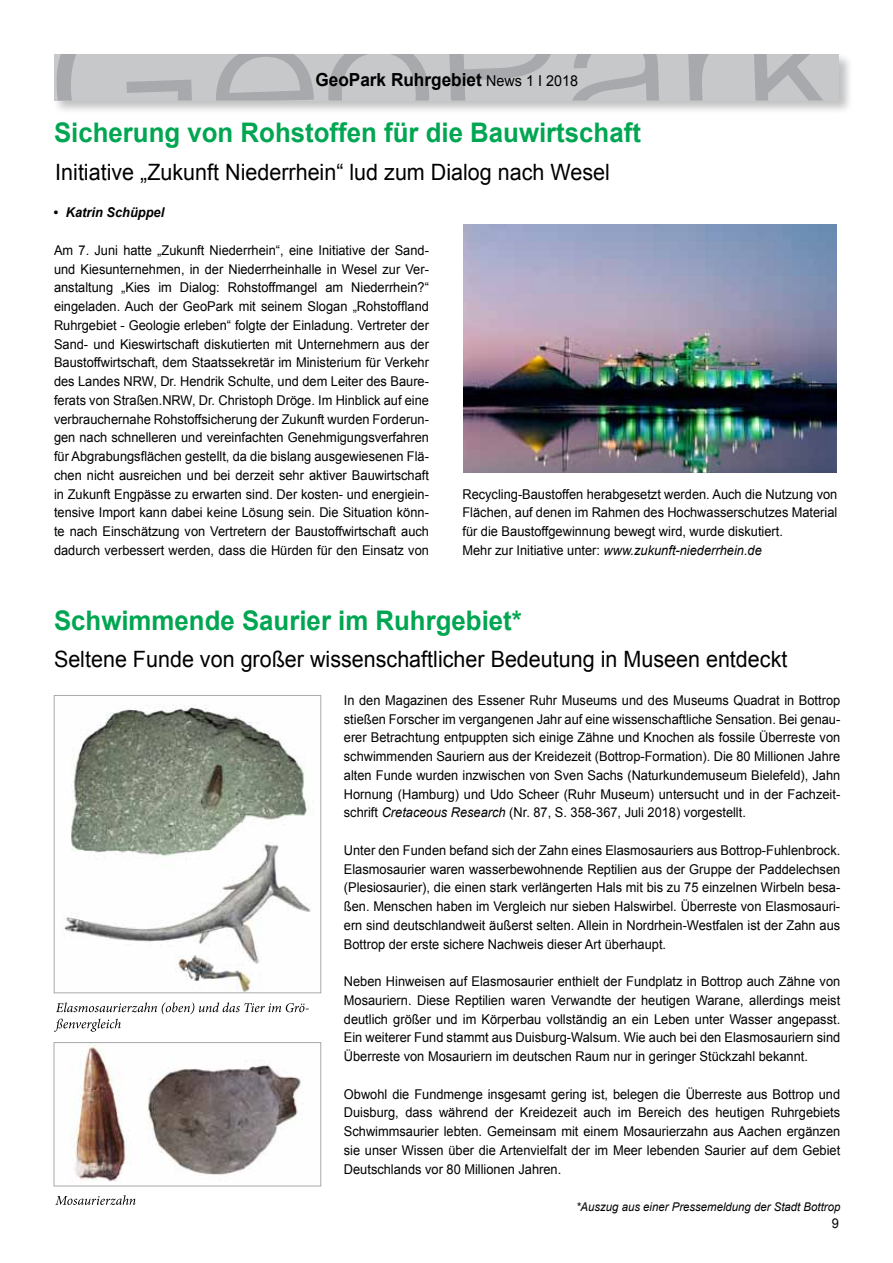
<style>
.page{position:relative;width:893px;height:1263px;background:#fff}
.page>*{position:absolute;margin:0;border:0;box-sizing:border-box;transform-origin:0 0}
.t1{font:700 27px "Arial";color:#00a651;scale:.96 1}
.t2{font:22.5px "Arial";color:#000;scale:.96 1}
.t3{font:700 18px "Arial";color:#000;scale:.96 1}
.t4{font:13.5px/18.8px "Arial";color:#000;text-align:justify;scale:.95 1}
.t5{font:italic 700 13.5px "Arial";color:#000;scale:.95 1}
.t6{font:italic 12px "Arial";color:#000;scale:.95 1}
.s1{font-weight:400;font-size:15px}
.s2{font-style:italic}
</style>
<div class="page">
<div style="left:52px;top:52px;width:801px;height:63px;background:#000;opacity:.25"></div>
<div style="left:54px;top:54px;width:785px;height:47px;background:#c7c8ca"></div>
<svg style="left:56px;top:54px;width:136px;height:47px"></svg>
<svg style="left:216px;top:54px;width:98px;height:47px"></svg>
<svg style="left:328px;top:54px;width:101px;height:47px"></svg>
<svg style="left:449px;top:54px;width:102px;height:47px"></svg>
<svg style="left:572px;top:54px;width:87px;height:47px"></svg>
<svg style="left:688px;top:54px;width:21px;height:47px"></svg>
<svg style="left:754px;top:54px;width:69px;height:47px"></svg>
<img style="left:463px;top:224px;width:374px;height:249px">
<img style="left:64px;top:705px;width:247px;height:286px">
<div style="left:54px;top:695px;width:267px;height:298px;border:1px solid #a7a9ac"></div>
<img style="left:74px;top:1044px;width:229px;height:138px">
<div style="left:54px;top:1042px;width:267px;height:144px;border:1px solid #a7a9ac"></div>
<svg style="left:54px;top:1002px;width:255px;height:30px"></svg>
<svg style="left:55px;top:1195px;width:80px;height:10px"></svg>
<h3 class="t3" style="left:315px;top:68px;width:275px">GeoPark Ruhrgebiet <span class="s1">News 1 I 2018</span></h3>
<h1 class="t1" style="left:54px;top:115px;width:613px">Sicherung von Rohstoffen für die Bauwirtschaft</h1>
<h2 class="t2" style="left:55px;top:157px;width:579px">Initiative „Zukunft Niederrhein“ lud zum Dialog nach Wesel</h2>
<p class="t5" style="left:53px;top:204px;width:118px">• Katrin Schüppel</p>
<p class="t4" style="left:54px;top:241px;width:396px">Am 7. Juni hatte „Zukunft Niederrhein“, eine Initiative der Sand&shy;und Kiesunternehmen, in der Niederrheinhalle in Wesel zur Ver&shy;anstaltung „Kies im Dialog: Rohstoffmangel am Niederrhein?“ eingeladen. Auch der GeoPark mit seinem Slogan „Rohstoffland Ruhrgebiet - Geologie erleben“ folgte der Einladung. Vertreter der Sand- und Kieswirtschaft diskutierten mit Unternehmern aus der Baustoffwirtschaft, dem Staatssekretär im Ministerium für Verkehr des Landes NRW, Dr. Hendrik Schulte, und dem Leiter des Baure&shy;ferats von Straßen.NRW, Dr. Christoph Dröge. Im Hinblick auf eine verbrauchernahe Rohstoffsicherung der Zukunft wurden Forderun&shy;gen nach schnelleren und vereinfachten Genehmigungsverfahren für Abgrabungsflächen gestellt, da die bislang ausgewiesenen Flä&shy;chen nicht ausreichen und bei derzeit sehr aktiver Bauwirtschaft in Zukunft Engpässe zu erwarten sind. Der kosten- und energiein&shy;tensive Import kann dabei keine Lösung sein. Die Situation könn&shy;te nach Einschätzung von Vertretern der Baustoffwirtschaft auch dadurch verbessert werden, dass die Hürden für den Einsatz von</p>
<p class="t4" style="left:462px;top:485px;width:396px;text-align:left">Recycling-Baustoffen herabgesetzt werden. Auch die Nutzung von Flächen, auf denen im Rahmen des Hochwasserschutzes Material für die Baustoffgewinnung bewegt wird, wurde diskutiert.<br>Mehr zur Initiative unter: <span class="s2">www.zukunft-niederrhein.de</span></p>
<h1 class="t1" style="left:54px;top:602px;width:489px">Schwimmende Saurier im Ruhrgebiet*</h1>
<h2 class="t2" style="left:54px;top:645px;width:765px">Seltene Funde von großer wissenschaftlicher Bedeutung in Museen entdeckt</h2>
<p class="t4" style="left:344px;top:691px;width:524px">In den Magazinen des Essener Ruhr Museums und des Museums Quadrat in Bottrop stießen Forscher im vergangenen Jahr auf eine wissenschaftliche Sensation. Bei genau&shy;erer Betrachtung entpuppten sich einige Zähne und Knochen als fossile Überreste von schwimmenden Sauriern aus der Kreidezeit (Bottrop-Formation). Die 80 Millionen Jahre alten Funde wurden inzwischen von Sven Sachs (Naturkundemuseum Bielefeld), Jahn Hornung (Hamburg) und Udo Scheer (Ruhr Museum) untersucht und in der Fachzeit&shy;schrift <span class="s2">Cretaceous Research</span> (Nr. 87, S. 358-367, Juli 2018) vorgestellt.</p>
<p class="t4" style="left:344px;top:841px;width:524px">Unter den Funden befand sich der Zahn eines Elasmosauriers aus Bottrop-Fuhlenbrock.<br>Elasmosaurier waren wasserbewohnende Reptilien aus der Gruppe der Paddelechsen (Plesiosaurier), die einen stark verlängerten Hals mit bis zu 75 einzelnen Wirbeln besa&shy;ßen. Menschen haben im Vergleich nur sieben Halswirbel. Überreste von Elasmosauri&shy;ern sind deutschlandweit äußerst selten. Allein in Nordrhein-Westfalen ist der Zahn aus Bottrop der erste sichere Nachweis dieser Art überhaupt.</p>
<p class="t4" style="left:344px;top:972px;width:524px">Neben Hinweisen auf Elasmosaurier enthielt der Fundplatz in Bottrop auch Zähne von Mosauriern. Diese Reptilien waren Verwandte der heutigen Warane, allerdings meist deutlich größer und im Körperbau vollständig an ein Leben unter Wasser angepasst.<br>Ein weiterer Fund stammt aus Duisburg-Walsum. Wie auch bei den Elasmosauriern sind Überreste von Mosauriern im deutschen Raum nur in geringer Stückzahl bekannt.</p>
<p class="t4" style="left:344px;top:1085px;width:524px">Obwohl die Fundmenge insgesamt gering ist, belegen die Überreste aus Bottrop und Duisburg, dass während der Kreidezeit auch im Bereich des heutigen Ruhrgebiets Schwimmsaurier lebten. Gemeinsam mit einem Mosaurierzahn aus Aachen ergänzen sie unser Wissen über die Artenvielfalt der im Meer lebenden Saurier auf dem Gebiet Deutschlands vor 80 Millionen Jahren.</p>
<p class="t6" style="left:576px;top:1199px;width:280px">*Auszug aus einer Pressemeldung der Stadt Bottrop</p>
<p class="t4" style="left:832px;top:1213px;width:9px">9</p>
</div>
